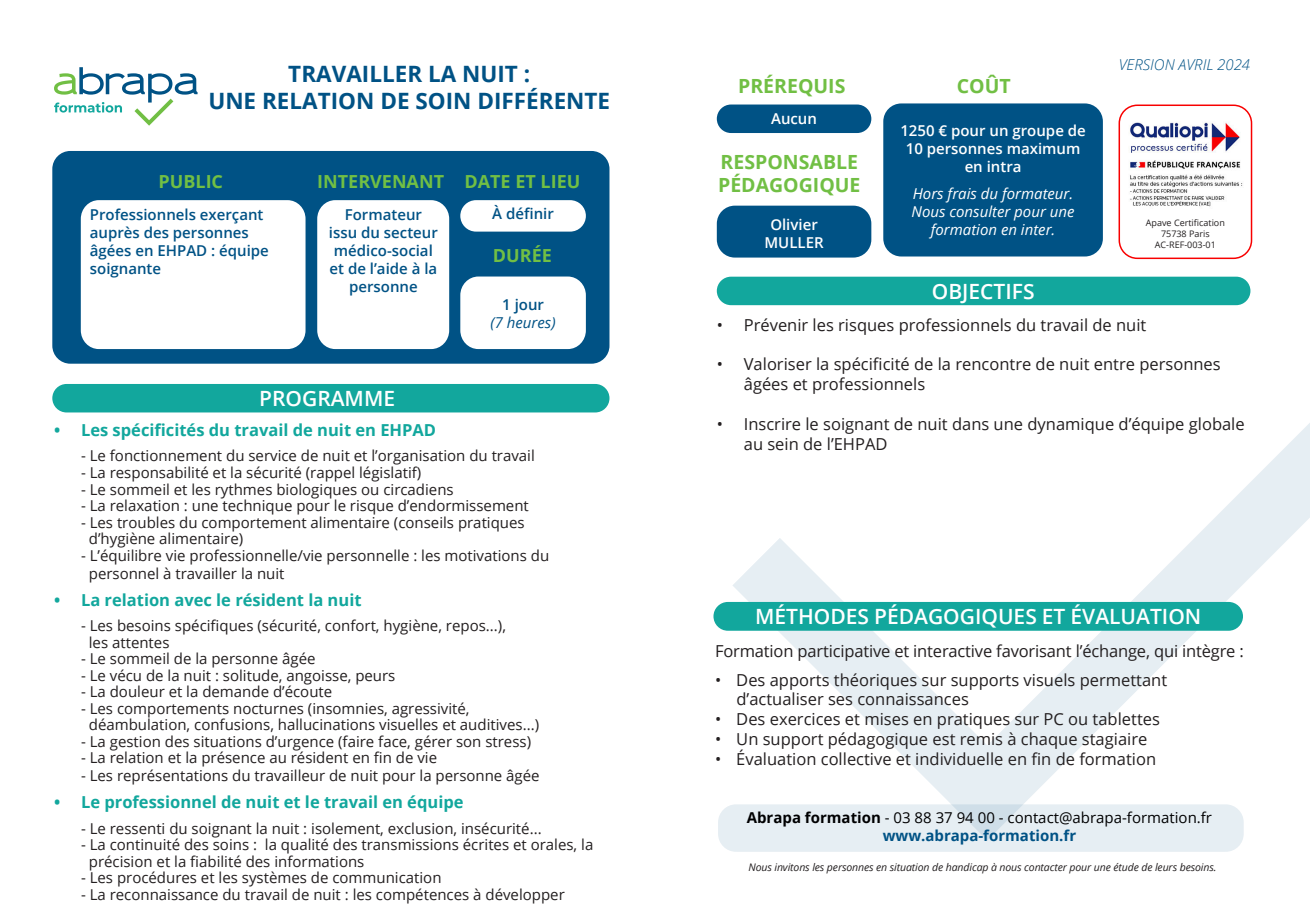
<style>
.page{position:relative;width:1310px;height:919px;background:#fff}
.page>*{position:absolute;margin:0;border:0;box-sizing:border-box;transform-origin:0 0}
.t1{font:700 22.5px/27px "Open Sans";color:#005285;text-align:center}
.t2{font:600 21px "Open Sans";color:#fff}
.t3{font:700 19.5px/23.4px "Open Sans";color:#71bf44}
.t4{font:700 18px "Open Sans";color:#71bf44}
.t5{font:16.5px/19.8px "Open Sans";color:#231f20}
.t6{font:700 16.5px "Open Sans";color:#12a79d}
.t7{font:15px/16.5px "Open Sans";color:#231f20}
.t8{font:600 15px/18px "Open Sans";color:#005285;text-align:center}
.t9{font:15px/18px "Open Sans";color:#000001;text-align:center}
.t10{font:600 15px/18px "Open Sans";color:#fff;text-align:center}
.t11{font:italic 15px/18px "Open Sans";color:#fff;text-align:center}
.t12{font:italic 300 15px "Open Sans";color:#005285}
.t13{font:italic 15px "Open Sans";color:#005285}
.t14{font:italic 10.5px "Open Sans";letter-spacing:-.01em;color:#231f20}
.t15{font:9px/10.8px "Open Sans";color:#231f20;text-align:center}
.s1{font-weight:700}
.s2{font-weight:700;color:#005285}
</style>
<div class="page">
<svg style="left:732px;top:423px;width:578px;height:417px"></svg>
<div style="left:52px;top:151px;width:557px;height:212px;background:#005285;border-radius:18px"></div>
<div style="left:317px;top:200px;width:132px;height:149px;background:#fff;border-radius:18px"></div>
<div style="left:81px;top:200px;width:224px;height:149px;background:#fff;border-radius:18px"></div>
<div style="left:717px;top:206px;width:154px;height:51px;background:#005285;border-radius:18px"></div>
<div style="left:883px;top:103px;width:220px;height:153px;background:#005285;border-radius:18px"></div>
<div style="left:717px;top:104px;width:154px;height:29px;background:#005285;border-radius:14px"></div>
<div style="left:717px;top:277px;width:533px;height:28px;background:#12a79d;border-radius:14px"></div>
<div style="left:713px;top:602px;width:530px;height:28px;background:#12a79d;border-radius:14px"></div>
<img style="left:1130px;top:122px;width:113px;height:85px">
<svg style="left:54px;top:67px;width:144px;height:59px"></svg>
<div style="left:1118px;top:104px;width:134px;height:155px;border:2px solid #f80000;border-radius:18px"></div>
<div style="left:460px;top:200px;width:126px;height:31px;background:#fff;border-radius:16px"></div>
<div style="left:460px;top:276px;width:126px;height:73px;background:#fff;border-radius:18px"></div>
<div style="left:718px;top:804px;width:525px;height:47px;background:#e6eef3;border-radius:18px"></div>
<div style="left:52px;top:384px;width:557px;height:28px;background:#12a79d;border-radius:14px"></div>
<h1 class="t1" style="left:208px;top:63px;width:403px">TRAVAILLER LA NUIT :<br>UNE RELATION DE SOIN DIFFÉRENTE</h1>
<p class="t4" style="left:158px;top:174px;width:66px">PUBLIC</p>
<p class="t4" style="left:317px;top:174px;width:128px">INTERVENANT</p>
<p class="t8" style="left:329px;top:207px;width:110px">Formateur issu du secteur médico-social et de l’aide à la personne</p>
<p class="t8" style="left:90px;top:207px;width:180px;text-align:left">Professionnels exerçant auprès des personnes âgées en EHPAD : équipe soignante</p>
<p class="t4" style="left:464px;top:174px;width:117px">DATE ET LIEU</p>
<p class="t8" style="left:492px;top:206px;width:63px">À définir</p>
<p class="t4" style="left:493px;top:248px;width:60px">DURÉE</p>
<p class="t8" style="left:502px;top:297px;width:43px">1 jour</p>
<p class="t13" style="left:490px;top:317px;width:67px">(7 heures)</p>
<h2 class="t2" style="left:259px;top:390px;width:137px">PROGRAMME</h2>
<p class="t6" style="left:54px;top:423px;width:384px">• Les spécificités du travail de nuit en EHPAD</p>
<p class="t7" style="left:81px;top:447px;width:455px">- Le fonctionnement du service de nuit et l’organisation du travail</p>
<p class="t7" style="left:81px;top:464px;width:342px">- La responsabilité et la sécurité (rappel législatif)</p>
<p class="t7" style="left:81px;top:480px;width:374px">- Le sommeil et les rythmes biologiques ou circadiens</p>
<p class="t7" style="left:81px;top:497px;width:449px">- La relaxation : une technique pour le risque d’endormissement</p>
<p class="t7" style="left:89px;top:513px;width:437px;text-indent:-8px">- Les troubles du comportement alimentaire (conseils pratiques d’hygiène alimentaire)</p>
<p class="t7" style="left:89px;top:545px;width:462px;line-height:18px;text-indent:-8px">- L’équilibre vie professionnelle/vie personnelle : les motivations du personnel à travailler la nuit</p>
<p class="t6" style="left:54px;top:593px;width:309px">• La relation avec le résident la nuit</p>
<p class="t7" style="left:89px;top:617px;width:419px;text-indent:-8px">- Les besoins spécifiques (sécurité, confort, hygiène, repos...), les attentes</p>
<p class="t7" style="left:81px;top:650px;width:236px">- Le sommeil de la personne âgée</p>
<p class="t7" style="left:81px;top:666px;width:316px">- Le vécu de la nuit : solitude, angoisse, peurs</p>
<p class="t7" style="left:81px;top:683px;width:253px">- La douleur et la demande d’écoute</p>
<p class="t7" style="left:89px;top:699px;width:452px;text-indent:-8px">- Les comportements nocturnes (insomnies, agressivité, déambulation, confusions, hallucinations visuelles et auditives...)</p>
<p class="t7" style="left:81px;top:732px;width:451px">- La gestion des situations d’urgence (faire face, gérer son stress)</p>
<p class="t7" style="left:81px;top:749px;width:357px">- La relation et la présence au résident en fin de vie</p>
<p class="t7" style="left:81px;top:767px;width:460px">- Les représentations du travailleur de nuit pour la personne âgée</p>
<p class="t6" style="left:54px;top:795px;width:411px">• Le professionnel de nuit et le travail en équipe</p>
<p class="t7" style="left:81px;top:819px;width:462px">- Le ressenti du soignant la nuit : isolement, exclusion, insécurité...</p>
<p class="t7" style="left:89px;top:836px;width:506px;text-indent:-8px">- La continuité des soins : la qualité des transmissions écrites et orales, la précision et la fiabilité des informations</p>
<p class="t7" style="left:81px;top:869px;width:362px">- Les procédures et les systèmes de communication</p>
<p class="t7" style="left:81px;top:885px;width:485px">- La reconnaissance du travail de nuit : les compétences à développer</p>
<h3 class="t3" style="left:738px;top:77px;width:109px">PRÉREQUIS</h3>
<p class="t10" style="left:771px;top:111px;width:47px">Aucun</p>
<h3 class="t3" style="left:718px;top:152px;width:144px">RESPONSABLE<br>PÉDAGOGIQUE</h3>
<p class="t10" style="left:764px;top:217px;width:61px">Olivier<br>MULLER</p>
<h3 class="t3" style="left:957px;top:77px;width:55px">COÛT</h3>
<p class="t10" style="left:900px;top:123px;width:187px">1250 € pour un groupe de<br>10 personnes maximum en intra</p>
<p class="t11" style="left:911px;top:186px;width:164px">Hors frais du formateur.<br>Nous consulter pour une formation en inter.</p>
<h2 class="t2" style="left:932px;top:283px;width:104px">OBJECTIFS</h2>
<p class="t12" style="left:1118px;top:56px;width:133px">VERSION AVRIL 2024</p>
<p class="t15" style="left:1146px;top:217px;width:81px">Apave Certification<br>75738 Paris<br>AC-REF-003-01</p>
<p class="t5" style="left:717px;top:315px;width:431px">• Prévenir les risques professionnels du travail de nuit</p>
<p class="t5" style="left:744px;top:355px;width:478px;text-indent:-27px">• Valoriser la spécificité de la rencontre de nuit entre personnes âgées et professionnels</p>
<p class="t5" style="left:744px;top:414px;width:502px;text-indent:-27px">• Inscrire le soignant de nuit dans une dynamique d’équipe globale au sein de l’EHPAD</p>
<h2 class="t2" style="left:755px;top:608px;width:448px">MÉTHODES PÉDAGOGIQUES ET ÉVALUATION</h2>
<p class="t5" style="left:715px;top:640px;width:530px">Formation participative et interactive favorisant l’échange, qui intègre :</p>
<p class="t5" style="left:736px;top:670px;width:432px;text-indent:-21px">• Des apports théoriques sur supports visuels permettant d’actualiser ses connaissances</p>
<p class="t5" style="left:715px;top:709px;width:446px">• Des exercices et mises en pratiques sur PC ou tablettes</p>
<p class="t5" style="left:715px;top:729px;width:434px">• Un support pédagogique est remis à chaque stagiaire</p>
<p class="t5" style="left:715px;top:749px;width:443px">• Évaluation collective et individuelle en fin de formation</p>
<p class="t9" style="left:747px;top:808px;width:467px"><span class="s1">Abrapa formation</span> - 03 88 37 94 00 - contact@abrapa-formation.fr <span class="s2">www.abrapa-formation.fr</span></p>
<p class="t14" style="left:748px;top:863px;width:469px">Nous invitons les personnes en situation de handicap à nous contacter pour une étude de leurs besoins.</p>
</div>
